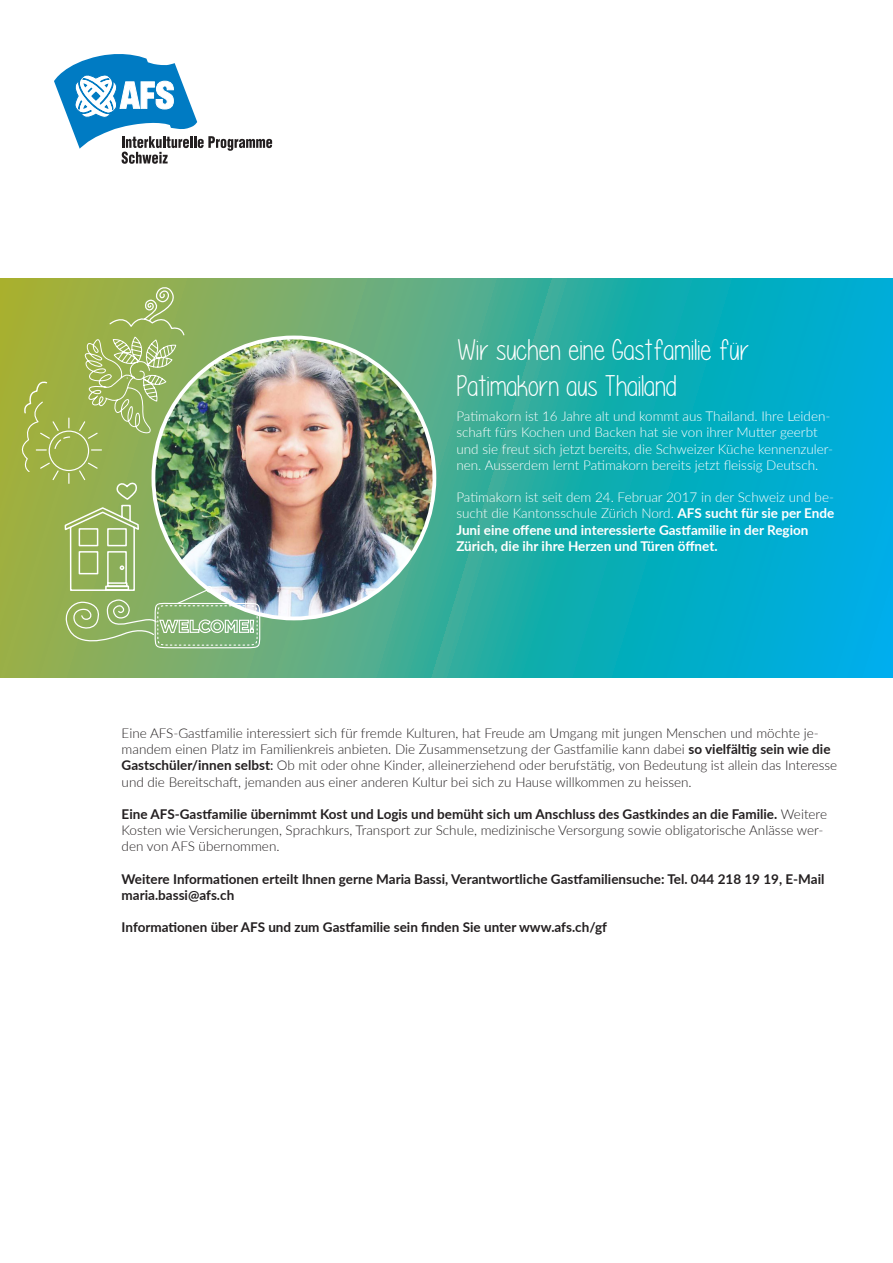
<style>
.page{position:relative;width:893px;height:1263px;background:#fff}
.page>*{position:absolute;margin:0;border:0;box-sizing:border-box;transform-origin:0 0}
.t1{font:30px "Please write me a song";color:#fff}
.t2{font:300 13.5px/16.2px "Lato";color:#231f20}
.t3{font:300 13.5px/16.2px "Lato";color:#fff}
.t4{font:700 13.5px/16.2px "Lato";color:#fff}
.t5{font:700 13.5px/16.2px "Lato";color:#231f20}
.s1{font-weight:300}
.s2{font-weight:700}
.s3{font-weight:400}
</style>
<div class="page">
<svg style="left:0;top:279px;width:893px;height:398px;background:#25adac"></svg>
<svg style="left:54px;top:54px;width:218px;height:110px"></svg>
<img style="left:153px;top:337px;width:281px;height:281px;border-radius:140px">
<img style="left:16px;top:285px;width:245px;height:366px">
<p class="t1" style="left:456px;top:334px;width:295px">Wir suchen eine Gastfamilie für</p>
<p class="t1" style="left:456px;top:370px;width:222px">Patimakorn aus Thailand</p>
<p class="t3" style="left:456px;top:408px;width:378px">Patimakorn ist 16 Jahre alt und kommt aus Thailand. Ihre Leiden&shy;schaft fürs Kochen und Backen hat sie von ihrer Mutter geerbt und sie freut sich jetzt bereits, die Schweizer Küche kennenzuler&shy;nen. Ausserdem lernt Patimakorn bereits jetzt fleissig Deutsch.</p>
<p class="t4" style="left:456px;top:489px;width:379px"><span class="s1">Patimakorn ist seit dem 24. Februar 2017 in der Schweiz und be&shy;sucht die Kantonsschule Zürich Nord.</span> AFS sucht für sie per Ende Juni eine offene und interessierte Gastfamilie in der Region Zürich, die ihr ihre Herzen und Türen öffnet.</p>
<p class="t2" style="left:122px;top:725px;width:717px">Eine AFS-Gastfamilie interessiert sich für fremde Kulturen, hat Freude am Umgang mit jungen Menschen und möchte je&shy;mandem einen Platz im Familienkreis anbieten. Die Zusammensetzung der Gastfamilie kann dabei <span class="s2">so vielfältig sein wie die Gastschüler/innen selbst</span><span class="s3">:</span> Ob mit oder ohne Kinder, alleinerziehend oder berufstätig, von Bedeutung ist allein das Interesse und die Bereitschaft, jemanden aus einer anderen Kultur bei sich zu Hause willkommen zu heissen.</p>
<p class="t2" style="left:122px;top:806px;width:707px"><span class="s2">Eine AFS-Gastfamilie übernimmt Kost und Logis und bemüht sich um Anschluss des Gastkindes an die Familie.</span> Weitere<br>Kosten wie Versicherungen, Sprachkurs, Transport zur Schule, medizinische Versorgung sowie obligatorische Anlässe wer&shy;den von AFS übernommen.</p>
<p class="t5" style="left:122px;top:870px;width:704px">Weitere Informationen erteilt Ihnen gerne Maria Bassi, Verantwortliche Gastfamiliensuche: Tel. 044 218 19 19, E-Mail maria.bassi@afs.ch</p>
<p class="t5" style="left:122px;top:919px;width:487px">Informationen über AFS und zum Gastfamilie sein finden Sie unter www.afs.ch/gf</p>
</div>
